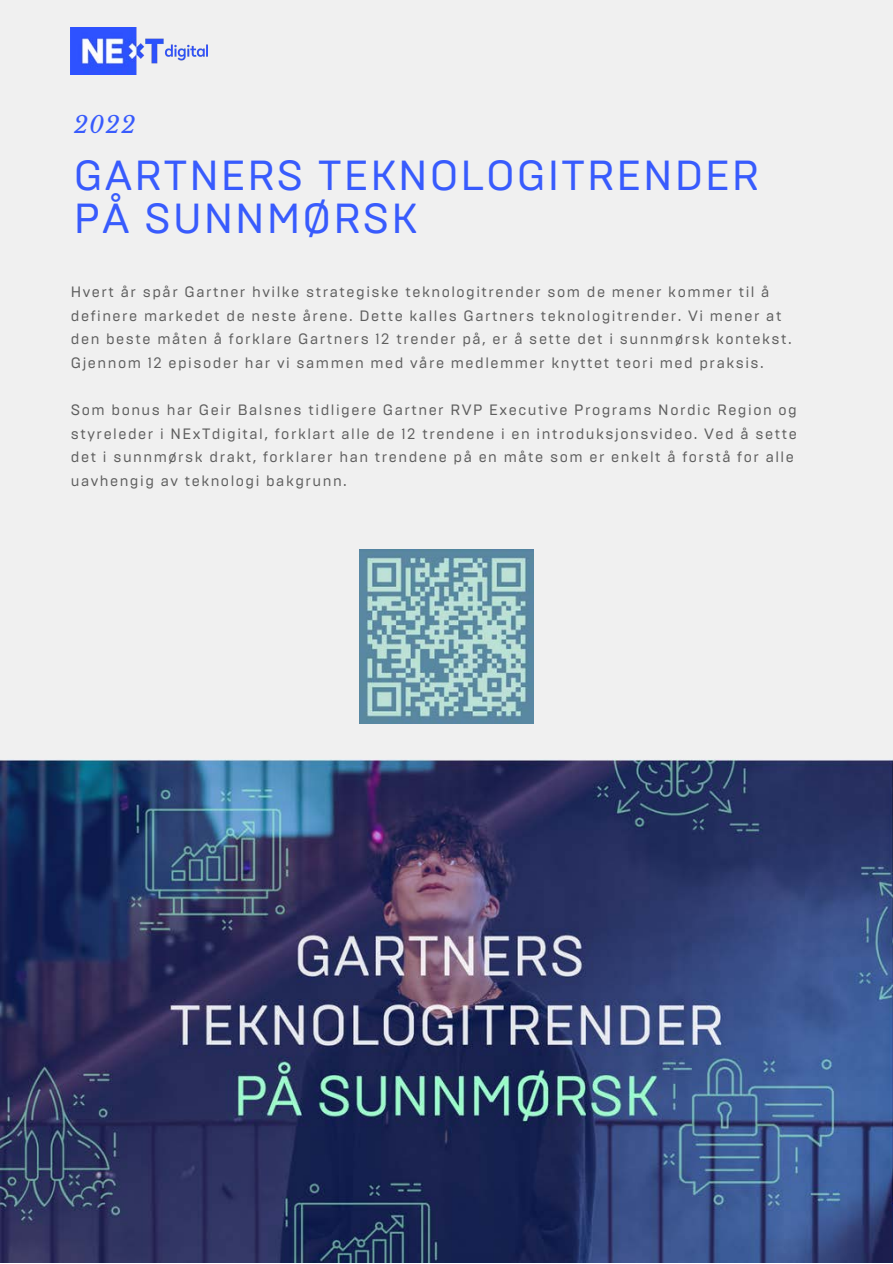
<style>
.page{position:relative;width:893px;height:1264px;background:#fff}
.page>*{position:absolute;margin:0;border:0;box-sizing:border-box;transform-origin:0 0}
.t1{font:42px/42.8px "Brutal Type";letter-spacing:.05em;color:#385bfd}
.t2{font:italic 23.1px "Libre Baskerville";color:#385bfd}
.t3{font:15px/23.5px "Brutal Type";letter-spacing:.1em;color:#5e5e5e}
</style>
<div class="page">
<div style="left:0;top:0;width:892px;height:1262px;background:#f0f0f0"></div>
<img style="left:71px;top:27px;width:136px;height:47px">
<img style="left:0;top:759px;width:892px;height:503px">
<img style="left:359px;top:549px;width:174px;height:174px">
<h2 class="t2" style="left:74px;top:111px;width:63px">2022</h2>
<h1 class="t1" style="left:74px;top:155px;width:687px">GARTNERS TEKNOLOGITRENDER<br>PÅ SUNNMØRSK</h1>
<p class="t3" style="left:71px;top:280px;width:722px">Hvert år spår Gartner hvilke strategiske teknologitrender som de mener kommer til å definere markedet de neste årene. Dette kalles Gartners teknologitrender. Vi mener at den beste måten å forklare Gartners 12 trender på, er å sette det i sunnmørsk kontekst.<br>Gjennom 12 episoder har vi sammen med våre medlemmer knyttet teori med praksis.</p>
<p class="t3" style="left:71px;top:398px;width:727px">Som bonus har Geir Balsnes tidligere Gartner RVP Executive Programs Nordic Region og styreleder i NExTdigital, forklart alle de 12 trendene i en introduksjonsvideo. Ved å sette det i sunnmørsk drakt, forklarer han trendene på en måte som er enkelt å forstå for alle uavhengig av teknologi bakgrunn.</p>
</div>
